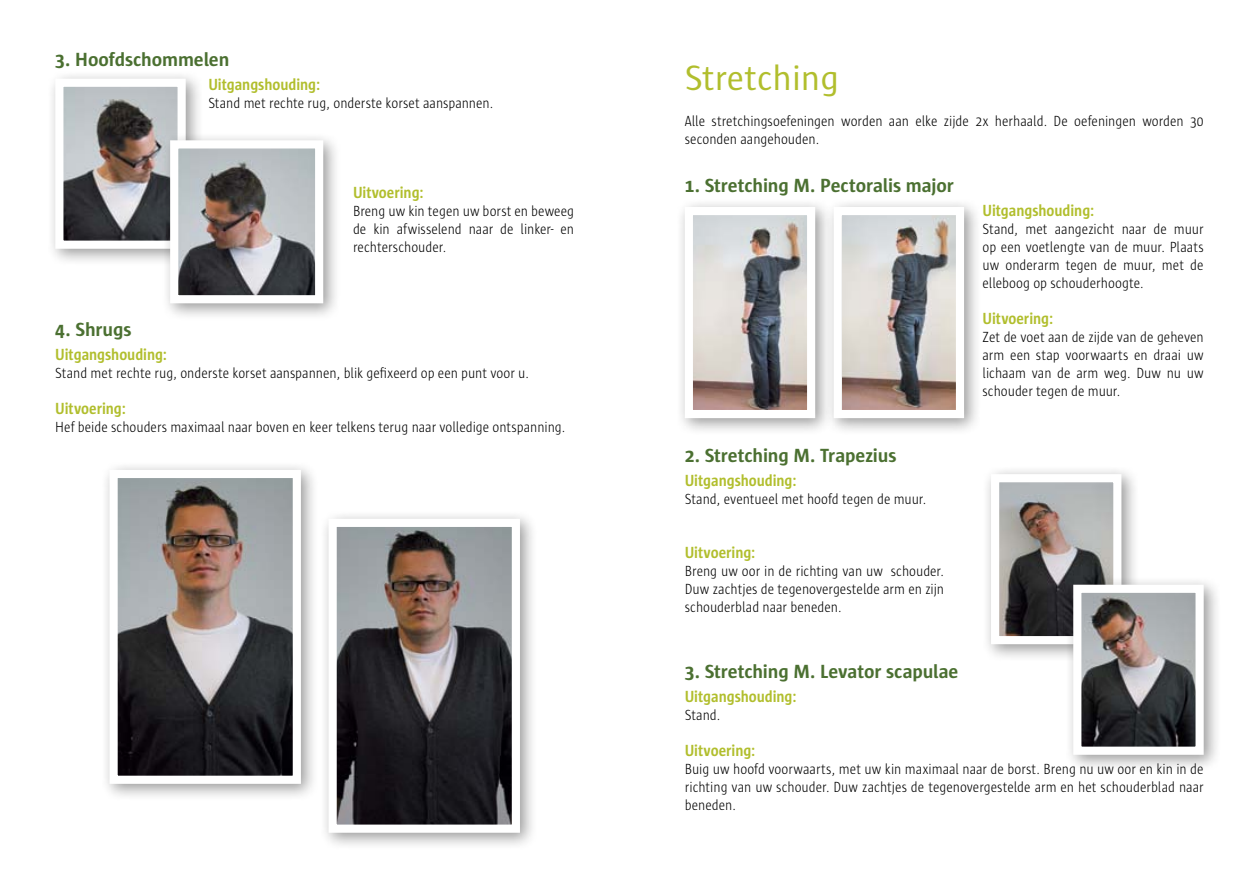
<style>
.page{position:relative;width:1259px;height:893px;background:#fff}
.page>*{position:absolute;margin:0;border:0;box-sizing:border-box;transform-origin:0 0}
.t1{font:36px "Sun";color:#b1be2d}
.t2{font:700 19.5px "Sun";letter-spacing:-.005em;color:#4b7031}
.t3{font:700 16.5px "Sun";letter-spacing:-.005em;color:#b1be2d;scale:.9 1}
.t4{font:300 15px/18px "Sun";letter-spacing:-.005em;color:#000;text-align:justify;scale:.9 1}
</style>
<div class="page">
<div style="left:46px;top:70px;width:157px;height:197px;background:#000;opacity:.4"></div>
<img style="left:64px;top:88px;width:113px;height:152px">
<div style="left:55px;top:79px;width:131px;height:170px;border:8px solid #fff"></div>
<div style="left:161px;top:132px;width:180px;height:190px;background:#000;opacity:.4"></div>
<img style="left:179px;top:149px;width:135px;height:145px">
<div style="left:170px;top:140px;width:153px;height:163px;border:8px solid #fff"></div>
<div style="left:100px;top:461px;width:218px;height:341px;background:#000;opacity:.4"></div>
<img style="left:118px;top:479px;width:174px;height:296px">
<div style="left:109px;top:470px;width:192px;height:314px;border:8px solid #fff"></div>
<div style="left:319px;top:510px;width:218px;height:341px;background:#000;opacity:.4"></div>
<img style="left:337px;top:528px;width:174px;height:296px">
<div style="left:328px;top:519px;width:192px;height:314px;border:8px solid #fff"></div>
<div style="left:675px;top:198px;width:158px;height:238px;background:#000;opacity:.4"></div>
<img style="left:694px;top:216px;width:112px;height:193px">
<div style="left:685px;top:207px;width:130px;height:211px;border:8px solid #fff"></div>
<div style="left:981px;top:466px;width:158px;height:196px;background:#000;opacity:.4"></div>
<img style="left:1000px;top:483px;width:112px;height:152px">
<div style="left:991px;top:474px;width:130px;height:170px;border:8px solid #fff"></div>
<div style="left:824px;top:198px;width:158px;height:238px;background:#000;opacity:.4"></div>
<img style="left:842px;top:216px;width:113px;height:193px">
<div style="left:833px;top:207px;width:131px;height:211px;border:8px solid #fff"></div>
<div style="left:1064px;top:576px;width:157px;height:197px;background:#000;opacity:.4"></div>
<img style="left:1082px;top:594px;width:112px;height:152px">
<div style="left:1073px;top:585px;width:130px;height:170px;border:8px solid #fff"></div>
<h2 class="t2" style="left:55px;top:49px;width:176px">3. Hoofdschommelen</h2>
<p class="t3" style="left:208px;top:75px;width:126px">Uitgangshouding:</p>
<p class="t4" style="left:208px;top:94px;width:318px">Stand met rechte rug, onderste korset aanspannen.</p>
<p class="t3" style="left:353px;top:183px;width:80px">Uitvoering:</p>
<p class="t4" style="left:353px;top:202px;width:247px">Breng uw kin tegen uw borst en beweeg de kin afwisselend naar de linker- en rechterschouder.</p>
<h2 class="t2" style="left:55px;top:318px;width:78px">4. Shrugs</h2>
<p class="t3" style="left:55px;top:345px;width:126px">Uitgangshouding:</p>
<p class="t4" style="left:55px;top:364px;width:528px">Stand met rechte rug, onderste korset aanspannen, blik gefixeerd op een punt voor u.</p>
<p class="t3" style="left:55px;top:399px;width:80px">Uitvoering:</p>
<p class="t4" style="left:55px;top:418px;width:568px">Hef beide schouders maximaal naar boven en keer telkens terug naar volledige ontspanning.</p>
<h1 class="t1" style="left:685px;top:59px;width:156px">Stretching</h1>
<p class="t4" style="left:685px;top:112px;width:578px">Alle stretchingsoefeningen worden aan elke zijde 2x herhaald. De oefeningen worden 30 seconden aangehouden.</p>
<h2 class="t2" style="left:685px;top:174px;width:271px">1. Stretching M. Pectoralis major</h2>
<p class="t3" style="left:982px;top:201px;width:126px">Uitgangshouding:</p>
<p class="t4" style="left:982px;top:220px;width:247px">Stand, met aangezicht naar de muur op een voetlengte van de muur. Plaats uw onderarm tegen de muur, met de elleboog op schouderhoogte.</p>
<p class="t3" style="left:982px;top:309px;width:80px">Uitvoering:</p>
<p class="t4" style="left:982px;top:328px;width:247px">Zet de voet aan de zijde van de geheven arm een stap voorwaarts en draai uw lichaam van de arm weg. Duw nu uw schouder tegen de muur.</p>
<h2 class="t2" style="left:685px;top:444px;width:213px">2. Stretching M. Trapezius</h2>
<p class="t3" style="left:685px;top:471px;width:126px">Uitgangshouding:</p>
<p class="t4" style="left:685px;top:490px;width:270px">Stand, eventueel met hoofd tegen de muur.</p>
<p class="t3" style="left:685px;top:543px;width:80px">Uitvoering:</p>
<p class="t4" style="left:685px;top:562px;width:290px">Breng uw oor in de richting van uw schouder.<br>Duw zachtjes de tegenovergestelde arm en zijn schouderblad naar beneden.</p>
<h2 class="t2" style="left:685px;top:660px;width:275px">3. Stretching M. Levator scapulae</h2>
<p class="t3" style="left:685px;top:687px;width:126px">Uitgangshouding:</p>
<p class="t4" style="left:685px;top:706px;width:41px">Stand.</p>
<p class="t3" style="left:685px;top:741px;width:80px">Uitvoering:</p>
<p class="t4" style="left:685px;top:760px;width:578px">Buig uw hoofd voorwaarts, met uw kin maximaal naar de borst. Breng nu uw oor en kin in de richting van uw schouder. Duw zachtjes de tegenovergestelde arm en het schouderblad naar beneden.</p>
</div>
